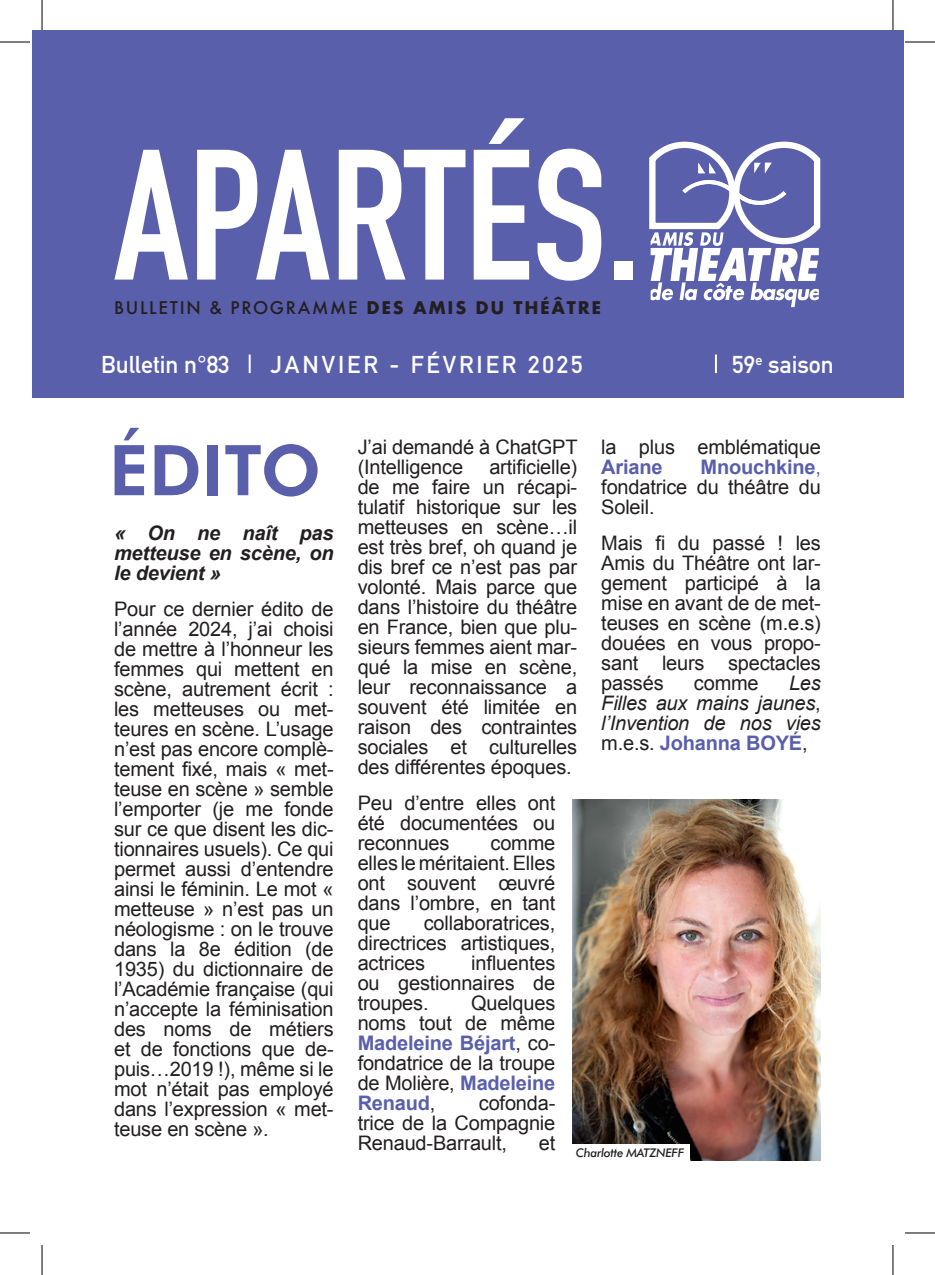
<style>
.page{position:relative;width:935px;height:1275px;background:#fff}
.page>*{position:absolute;margin:0;border:0;box-sizing:border-box;transform-origin:0 0}
.t1{font:700 182.2px "DIN Condensed";color:#fff}
.t2{font:800 70px "Futura BT";color:#595fab}
.t3{font:700 24px "DIN Alternate";color:#fff}
.t4{font:700 24px "DIN Alternate";letter-spacing:.12em;color:#fff}
.t5{font:20px/20px "Arial";letter-spacing:-.01em;color:#231f20;text-align:justify}
.t6{font:italic 20px/20px "Arial";letter-spacing:-.01em;color:#231f20;text-align:justify}
.t7{font:italic 700 20px/20px "Arial";letter-spacing:-.01em;color:#231f20;text-align:justify}
.t8{font:700 20px "Arial";letter-spacing:-.01em;color:#595fab}
.t9{font:500 17px "Futura";letter-spacing:.1em;color:#231f20}
.t10{font:italic 500 12px "Futura BT";letter-spacing:-.02em;color:#231f20}
.s1{font-weight:700}
.s2{font-weight:700;color:#595fab}
.s3{color:#595fab}
.s4{font-style:normal}
.s5{font-weight:700;font-style:normal;color:#595fab}
</style>
<div class="page">
<div style="left:32px;top:31px;width:871px;height:367px;background:#595fab"></div>
<svg style="left:249px;top:354px;width:2px;height:19px"></svg>
<svg style="left:715px;top:354px;width:1px;height:19px"></svg>
<svg style="left:649px;top:142px;width:171px;height:165px"></svg>
<img style="left:572px;top:800px;width:248px;height:360px">
<div style="left:570px;top:1144px;width:119px;height:16px;background:#fff"></div>
<hr style="left:0;top:42px;width:30px;height:1px;background:#000">
<hr style="left:904px;top:42px;width:30px;height:1px;background:#000">
<hr style="left:0;top:1232px;width:30px;height:1px;background:#000">
<hr style="left:904px;top:1232px;width:30px;height:1px;background:#000">
<hr style="left:42px;top:0;width:1px;height:30px;background:#000">
<hr style="left:42px;top:1245px;width:1px;height:30px;background:#000">
<hr style="left:892px;top:0;width:1px;height:30px;background:#000">
<hr style="left:892px;top:1245px;width:1px;height:30px;background:#000">
<h1 class="t1" style="left:114px;top:93px;width:527px">APARTÉS.</h1>
<p class="t9" style="left:114px;top:296px;width:488px">BULLETIN &amp; PROGRAMME <span class="s1">DES AMIS DU THÉÂTRE</span></p>
<p class="t3" style="left:101px;top:346px;width:130px">Bulletin n°83</p>
<p class="t4" style="left:270px;top:346px;width:314px">JANVIER - FÉVRIER 2025</p>
<p class="t3" style="left:732px;top:346px;width:103px">59<sup>e</sup> saison</p>
<h2 class="t2" style="left:109px;top:427px;width:213px">ÉDITO</h2>
<p class="t7" style="left:114px;top:524px;width:221px">« On ne naît pas metteuse en scène, on le devient »</p>
<p class="t5" style="left:114px;top:599px;width:221px">Pour ce dernier édito de l’année 2024, j’ai choisi de mettre à l’honneur les femmes qui mettent en scène, autrement écrit : les metteuses ou met&shy;teures en scène. L’usage n’est pas encore complè&shy;tement fixé, mais « met&shy;teuse en scène » semble l’emporter (je me fonde sur ce que disent les dic&shy;tionnaires usuels). Ce qui permet aussi d’entendre ainsi le féminin. Le mot « metteuse » n’est pas un néologisme : on le trouve dans la 8e édition (de 1935) du dictionnaire de l’Académie française (qui n’accepte la féminisation des noms de métiers et de fonctions que de&shy;puis…2019 !), même si le mot n’était pas employé dans l’expression « met&shy;teuse en scène ».</p>
<p class="t5" style="left:357px;top:437px;width:221px">J’ai demandé à ChatGPT (Intelligence</p>
<p class="t5" style="left:601px;top:437px;width:221px">la plus emblématique</p>
<p class="t8" style="left:601px;top:453px;width:63px">Ariane</p>
<p class="t5" style="left:357px;top:457px;width:221px;text-indent:132px">artificielle) de me faire un récapi&shy;tulatif historique sur les metteuses en scène…il est très bref, oh quand je dis bref ce n’est pas par volonté. Mais parce que dans l’histoire du théâtre en France, bien que plu&shy;sieurs femmes aient mar&shy;qué la mise en scène, leur reconnaissance a souvent été limitée en raison des contraintes sociales et culturelles des différentes époques.</p>
<p class="t5" style="left:357px;top:793px;width:199px">Peu d’entre elles ont été documentées ou reconnues</p>
<p class="t5" style="left:601px;top:457px;width:221px;text-indent:99px"><span class="s2">Mnouchkine</span><span class="s3">, </span>fondatrice du théâtre du Soleil.</p>
<p class="t5" style="left:601px;top:533px;width:221px">Mais fi du passé ! les Amis du Théâtre ont lar&shy;gement participé à la mise en avant de de met&shy;teuses en scène (m.e.s) douées en vous propo&shy;sant leurs spectacles passés</p>
<p class="t6" style="left:601px;top:673px;width:221px;text-indent:188px">Les Filles aux mains jaunes<span class="s4">, </span>l’Invention de nos vies <span class="s4">m.e.s.</span> <span class="s5">Johanna BOYÉ</span><span class="s4">,</span></p>
<p class="t5" style="left:694px;top:673px;width:66px">comme</p>
<p class="t5" style="left:357px;top:833px;width:199px;text-indent:133px">comme elles le méritaient. Elles ont souvent œuvré dans l’ombre, en tant que</p>
<p class="t5" style="left:357px;top:913px;width:199px;text-indent:66px">collaboratrices, directrices artistiques, actrices</p>
<p class="t5" style="left:357px;top:953px;width:199px;text-indent:114px">influentes ou gestionnaires de troupes.</p>
<p class="t5" style="left:357px;top:993px;width:199px;text-indent:113px">Quelques noms tout de même <span class="s2">Madeleine Béjart</span>, co&shy;fondatrice de la troupe de Molière, <span class="s2">Madeleine Renaud</span>,</p>
<p class="t5" style="left:357px;top:1093px;width:199px;text-indent:121px">cofonda&shy;trice de la Compagnie Renaud-Barrault,</p>
<p class="t5" style="left:539px;top:1133px;width:18px">et</p>
<p class="t10" style="left:575px;top:1145px;width:110px">Charlotte MATZNEFF</p>
</div>
